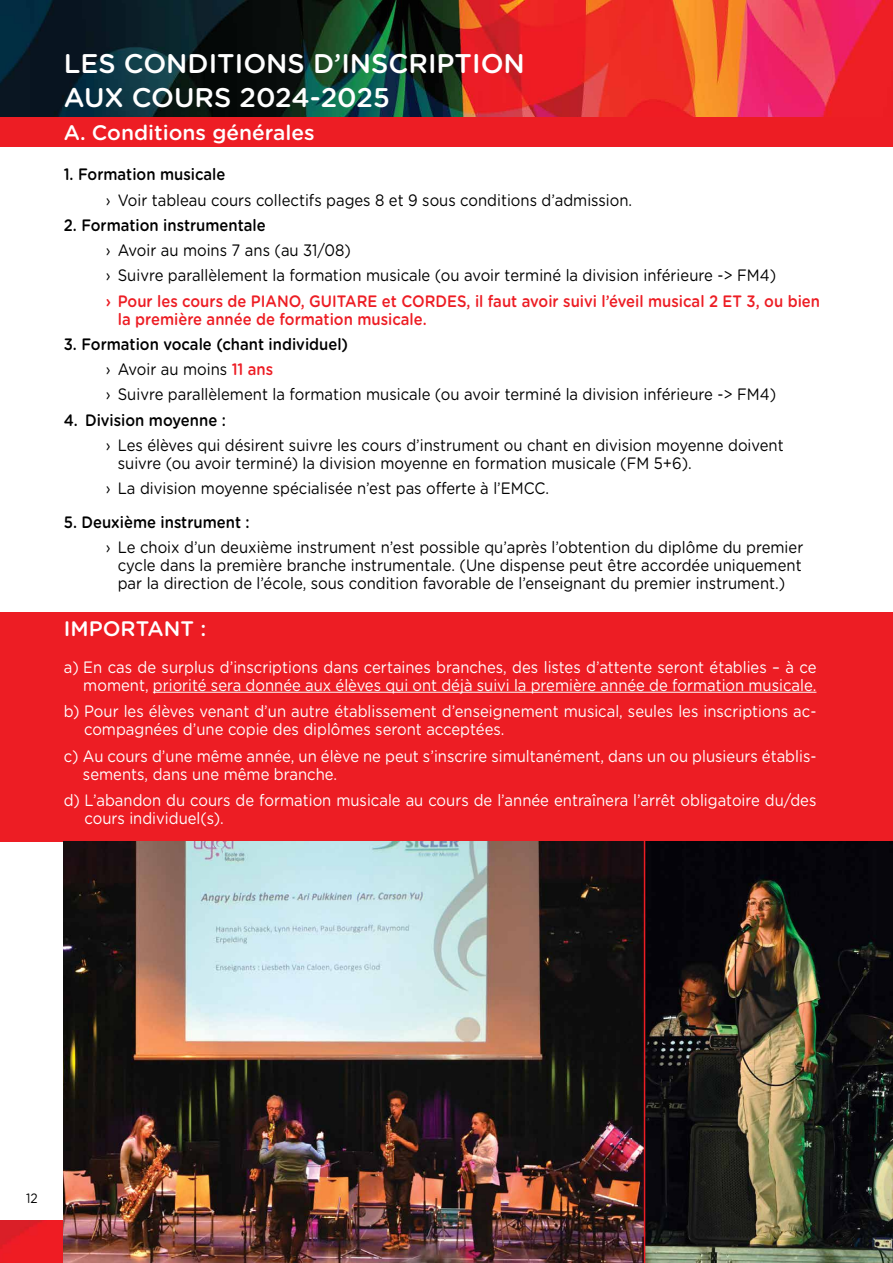
<style>
.page{position:relative;width:893px;height:1263px;background:#fff}
.page>*{position:absolute;margin:0;border:0;box-sizing:border-box;transform-origin:0 0}
.t1{font:500 27px/34.5px "Gotham Rounded";color:#fff}
.t2{font:500 21px "Gotham Rounded";color:#fff}
.t3{font:16.5px/25.2px "Gotham Rounded";color:#000;scale:.9 1}
.t4{font:16.5px/18px "Gotham Rounded";color:#fff;scale:.9 1}
.t5{font:500 16.5px/18px "Gotham Rounded";color:#ed1d24;scale:.9 1}
.t6{font:500 16.5px "Gotham Rounded";color:#000;scale:.9 1}
.t7{font:13.5px "Gotham Rounded";color:#000;scale:.9 1}
.s1{font-weight:500}
.s2{font-weight:500;color:#ed1d24}
</style>
<div class="page">
<img style="left:0;top:1220px;width:64px;height:43px">
<div style="left:0;top:117px;width:893px;height:29px;background:#ed1d24"></div>
<div style="left:0;top:612px;width:893px;height:30px;background:#ed1d24"></div>
<div style="left:0;top:642px;width:893px;height:200px;background:#ed1d24"></div>
<hr style="left:153px;top:692px;width:663px;height:1px;background:#fff">
<img style="left:0;top:0;width:893px;height:117px">
<img style="left:64px;top:842px;width:829px;height:421px">
<hr style="left:644px;top:840px;width:1px;height:423px;background:#ed1d24">
<h1 class="t1" style="left:64px;top:45px;width:463px">LES CONDITIONS D’INSCRIPTION<br>AUX COURS 2024-2025</h1>
<p class="t2" style="left:64px;top:118px;width:252px">A. Conditions générales</p>
<p class="t6" style="left:64px;top:163px;width:181px">1. Formation musicale</p>
<p class="t3" style="left:106px;top:186px;width:586px">› Voir tableau cours collectifs pages 8 et 9 sous conditions d’admission.</p>
<p class="t6" style="left:64px;top:213px;width:226px">2. Formation instrumentale</p>
<p class="t3" style="left:106px;top:237px;width:746px">› Avoir au moins 7 ans (au 31/08)<br>› Suivre parallèlement la formation musicale (ou avoir terminé la division inférieure -&gt; FM4)</p>
<p class="t5" style="left:118px;top:291px;width:782px;text-indent:-12px">› Pour les cours de PIANO, GUITARE et CORDES, il faut avoir suivi l’éveil musical 2 ET 3, ou bien la première année de formation musicale.</p>
<p class="t3" style="left:106px;top:331px;width:746px;text-indent:-42px"><span class="s1">3. Formation vocale (chant individuel)<br></span>› Avoir au moins <span class="s2">11 ans<br></span>› Suivre parallèlement la formation musicale (ou avoir terminé la division inférieure -&gt; FM4)</p>
<p class="t6" style="left:64px;top:408px;width:182px">4. Division moyenne :</p>
<p class="t3" style="left:118px;top:435px;width:741px;line-height:18px;text-indent:-12px">› Les élèves qui désirent suivre les cours d’instrument ou chant en division moyenne doivent suivre (ou avoir terminé) la division moyenne en formation musicale (FM 5+6).</p>
<p class="t3" style="left:106px;top:475px;width:494px">› La division moyenne spécialisée n’est pas offerte à l’EMCC.</p>
<p class="t6" style="left:64px;top:510px;width:208px">5. Deuxième instrument :</p>
<p class="t3" style="left:118px;top:537px;width:763px;line-height:18px;text-align:justify;text-indent:-12px">› Le choix d’un deuxième instrument n’est possible qu’après l’obtention du diplôme du premier cycle dans la première branche instrumentale. (Une dispense peut être accordée uniquement par la direction de l’école, sous condition favorable de l’enseignant du premier instrument.)</p>
<p class="t2" style="left:64px;top:613px;width:144px">IMPORTANT :</p>
<p class="t4" style="left:64px;top:657px;width:838px;text-align:right">a) En cas de surplus d’inscriptions dans certaines branches, des listes d’attente seront établies – à ce moment, priorité sera donnée aux élèves qui ont déjà suivi la première année de formation musicale.</p>
<p class="t4" style="left:84px;top:701px;width:815px;text-indent:-20px">b) Pour les élèves venant d’un autre établissement d’enseignement musical, seules les inscriptions ac&shy;compagnées d’une copie des diplômes seront acceptées.</p>
<p class="t4" style="left:83px;top:746px;width:816px;text-indent:-19px">c) Au cours d’une même année, un élève ne peut s’inscrire simultanément, dans un ou plusieurs établis&shy;sements, dans une même branche.</p>
<p class="t4" style="left:85px;top:790px;width:815px;text-indent:-21px">d) L’abandon du cours de formation musicale au cours de l’année entraînera l’arrêt obligatoire du/des cours individuel(s).</p>
<p class="t7" style="left:26px;top:1188px;width:14px">12</p>
</div>
